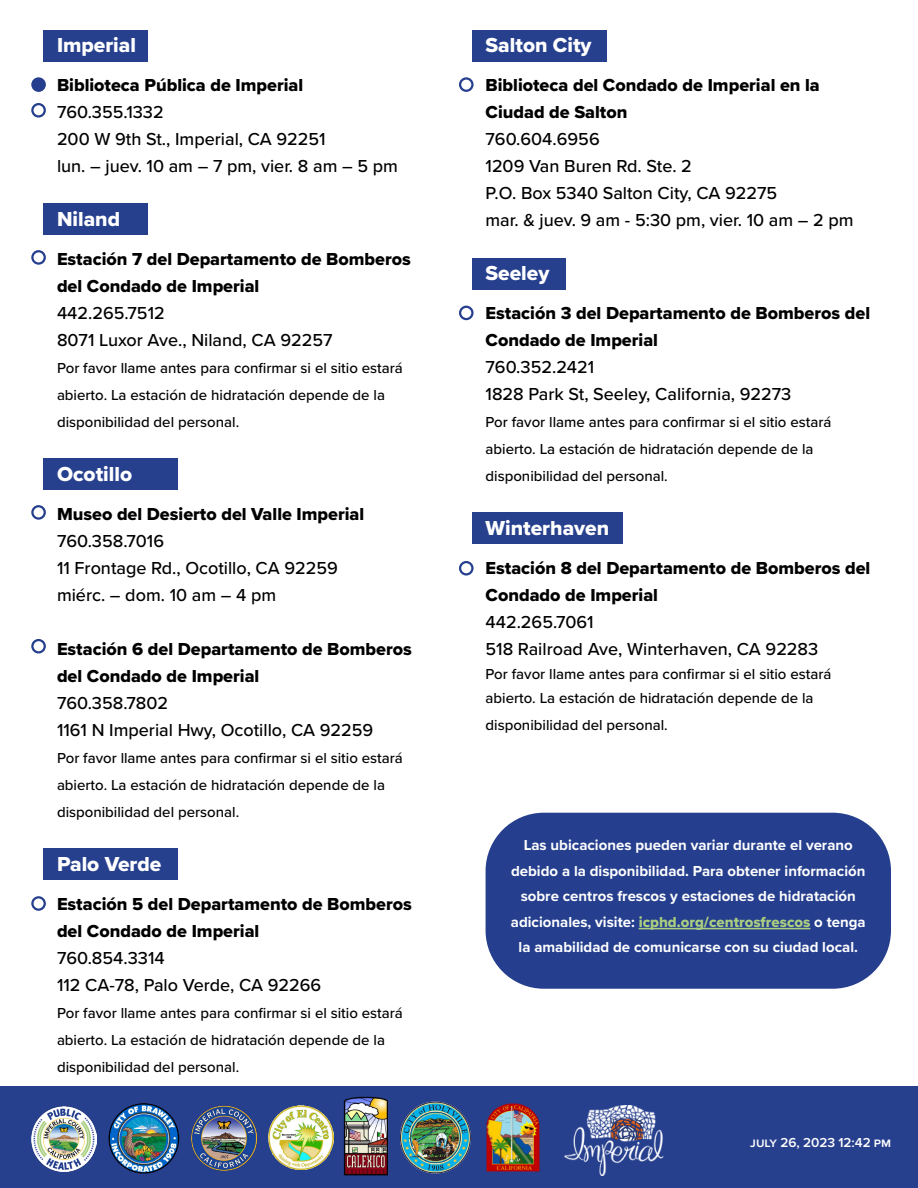
<style>
.page{position:relative;width:918px;height:1188px;background:#fff}
.page>*{position:absolute;margin:0;border:0;box-sizing:border-box;transform-origin:0 0}
.t1{font:21px "Proxima Nova Extrabld";color:#fff}
.t2{font:500 18px/27px "Proxima Nova";color:#000}
.t3{font:18px/27px "Proxima Nova Extrabld";color:#000}
.t4{font:500 15px "Proxima Nova";color:#000}
.t5{font:700 15px/25.5px "Proxima Nova";color:#fff;text-align:center}
.t6{font:600 13.5px "Proxima Nova";color:#fff}
.s1{font-family:"Proxima Nova Extrabld";font-weight:400;color:#abce80}
</style>
<div class="page">
<div style="left:43px;top:848px;width:134px;height:32px;background:#27408e"></div>
<div style="left:0;top:1087px;width:918px;height:101px;background:#27408e"></div>
<div style="left:472px;top:512px;width:151px;height:31px;background:#27408e"></div>
<div style="left:43px;top:204px;width:105px;height:31px;background:#27408e"></div>
<div style="left:472px;top:258px;width:94px;height:32px;background:#27408e"></div>
<div style="left:43px;top:458px;width:134px;height:32px;background:#27408e"></div>
<div style="left:472px;top:30px;width:135px;height:32px;background:#27408e"></div>
<div style="left:43px;top:30px;width:105px;height:32px;background:#27408e"></div>
<div style="left:486px;top:813px;width:405px;height:176px;background:#253f8e;border-radius:58px"></div>
<div style="left:31px;top:250px;width:15px;height:15px;border:2px solid #253f8e;border-radius:50%"></div>
<div style="left:459px;top:306px;width:15px;height:14px;border:2px solid #253f8e;border-radius:50%"></div>
<div style="left:459px;top:77px;width:15px;height:15px;border:2px solid #253f8e;border-radius:50%"></div>
<hr style="left:639px;top:928px;width:171px;height:1px;background:#abce80">
<img style="left:31px;top:1106px;width:65px;height:65px">
<img style="left:191px;top:1105px;width:66px;height:66px">
<img style="left:343px;top:1096px;width:45px;height:80px">
<img style="left:400px;top:1101px;width:71px;height:73px">
<img style="left:486px;top:1103px;width:54px;height:69px">
<img style="left:269px;top:1105px;width:65px;height:65px">
<img style="left:108px;top:1103px;width:72px;height:71px">
<img style="left:564px;top:1106px;width:100px;height:69px">
<div style="left:31px;top:505px;width:15px;height:15px;border:2px solid #253f8e;border-radius:50%"></div>
<div style="left:459px;top:561px;width:15px;height:15px;border:2px solid #253f8e;border-radius:50%"></div>
<div style="left:31px;top:639px;width:15px;height:15px;border:2px solid #253f8e;border-radius:50%"></div>
<div style="left:31px;top:103px;width:15px;height:15px;border:2px solid #253f8e;border-radius:50%"></div>
<div style="left:32px;top:78px;width:13px;height:13px;background:#253f8e;border-radius:50%"></div>
<div style="left:31px;top:77px;width:15px;height:15px;border:2px solid #253f8e;border-radius:50%"></div>
<div style="left:31px;top:896px;width:15px;height:15px;border:2px solid #253f8e;border-radius:50%"></div>
<p class="t1" style="left:57px;top:29px;width:81px">Imperial</p>
<p class="t3" style="left:57px;top:71px;width:248px">Biblioteca Pública de Imperial</p>
<p class="t2" style="left:57px;top:97px;width:108px">760.355.1332</p>
<p class="t2" style="left:57px;top:124px;width:270px">200 W 9th St., Imperial, CA 92251</p>
<p class="t2" style="left:57px;top:151px;width:342px">lun. – juev. 10 am – 7 pm, vier. 8 am – 5 pm</p>
<p class="t1" style="left:57px;top:203px;width:65px">Niland</p>
<p class="t3" style="left:57px;top:245px;width:355px">Estación 7 del Departamento de Bomberos del Condado de Imperial</p>
<p class="t2" style="left:57px;top:298px;width:109px">442.265.7512</p>
<p class="t2" style="left:57px;top:325px;width:277px">8071 Luxor Ave., Niland, CA 92257</p>
<p class="t4" style="left:57px;top:356px;width:347px">Por favor llame antes para confirmar si el sitio estará</p>
<p class="t4" style="left:57px;top:383px;width:330px">abierto. La estación de hidratación depende de la</p>
<p class="t4" style="left:57px;top:410px;width:184px">disponibilidad del personal.</p>
<p class="t1" style="left:57px;top:458px;width:77px">Ocotillo</p>
<p class="t3" style="left:57px;top:500px;width:309px">Museo del Desierto del Valle Imperial</p>
<p class="t2" style="left:57px;top:526px;width:109px">760.358.7016</p>
<p class="t2" style="left:57px;top:553px;width:282px">11 Frontage Rd., Ocotillo, CA 92259</p>
<p class="t2" style="left:57px;top:580px;width:221px">miérc. – dom. 10 am – 4 pm</p>
<p class="t3" style="left:57px;top:635px;width:356px">Estación 6 del Departamento de Bomberos del Condado de Imperial</p>
<p class="t2" style="left:57px;top:688px;width:113px">760.358.7802</p>
<p class="t2" style="left:57px;top:715px;width:318px">1161 N Imperial Hwy, Ocotillo, CA 92259</p>
<p class="t4" style="left:57px;top:746px;width:347px">Por favor llame antes para confirmar si el sitio estará</p>
<p class="t4" style="left:57px;top:773px;width:330px">abierto. La estación de hidratación depende de la</p>
<p class="t4" style="left:57px;top:800px;width:184px">disponibilidad del personal.</p>
<p class="t1" style="left:57px;top:848px;width:106px">Palo Verde</p>
<p class="t3" style="left:57px;top:890px;width:356px">Estación 5 del Departamento de Bomberos del Condado de Imperial</p>
<p class="t2" style="left:57px;top:943px;width:109px">760.854.3314</p>
<p class="t2" style="left:57px;top:970px;width:266px">112 CA-78, Palo Verde, CA 92266</p>
<p class="t4" style="left:57px;top:1001px;width:347px">Por favor llame antes para confirmar si el sitio estará</p>
<p class="t4" style="left:57px;top:1028px;width:330px">abierto. La estación de hidratación depende de la</p>
<p class="t4" style="left:57px;top:1055px;width:184px">disponibilidad del personal.</p>
<p class="t1" style="left:486px;top:29px;width:108px">Salton City</p>
<p class="t3" style="left:486px;top:71px;width:336px">Biblioteca del Condado de Imperial en la</p>
<p class="t3" style="left:486px;top:98px;width:143px">Ciudad de Salton</p>
<p class="t2" style="left:486px;top:124px;width:116px">760.604.6956</p>
<p class="t2" style="left:486px;top:151px;width:293px">1209 Van Buren Rd. Ste. 2<br>P.O. Box 5340 Salton City, CA 92275</p>
<p class="t2" style="left:486px;top:205px;width:369px">mar. &amp; juev. 9 am - 5:30 pm, vier. 10 am – 2 pm</p>
<p class="t1" style="left:486px;top:257px;width:65px">Seeley</p>
<p class="t3" style="left:486px;top:299px;width:386px">Estación 3 del Departamento de Bomberos del<br>Condado de Imperial</p>
<p class="t2" style="left:486px;top:352px;width:110px">760.352.2421</p>
<p class="t2" style="left:486px;top:379px;width:307px">1828 Park St, Seeley, California, 92273</p>
<p class="t4" style="left:486px;top:410px;width:347px">Por favor llame antes para confirmar si el sitio estará</p>
<p class="t4" style="left:486px;top:437px;width:330px">abierto. La estación de hidratación depende de la</p>
<p class="t4" style="left:486px;top:464px;width:184px">disponibilidad del personal.</p>
<p class="t1" style="left:486px;top:512px;width:125px">Winterhaven</p>
<p class="t3" style="left:486px;top:554px;width:386px">Estación 8 del Departamento de Bomberos del<br>Condado de Imperial</p>
<p class="t2" style="left:486px;top:607px;width:110px">442.265.7061</p>
<p class="t2" style="left:486px;top:634px;width:334px">518 Railroad Ave, Winterhaven, CA 92283</p>
<p class="t4" style="left:486px;top:662px;width:347px">Por favor llame antes para confirmar si el sitio estará</p>
<p class="t4" style="left:486px;top:686px;width:330px">abierto. La estación de hidratación depende de la</p>
<p class="t4" style="left:486px;top:713px;width:184px">disponibilidad del personal.</p>
<p class="t5" style="left:511px;top:832px;width:356px">Las ubicaciones pueden variar durante el verano debido a la disponibilidad. Para obtener información sobre centros frescos y estaciones de hidratación adicionales, visite: <span class="s1">icphd.org/centrosfrescos</span> o tenga la amabilidad de comunicarse con su ciudad local.</p>
<p class="t6" style="left:750px;top:1132px;width:142px">July 26, 2023 12:42 PM</p>
</div>
